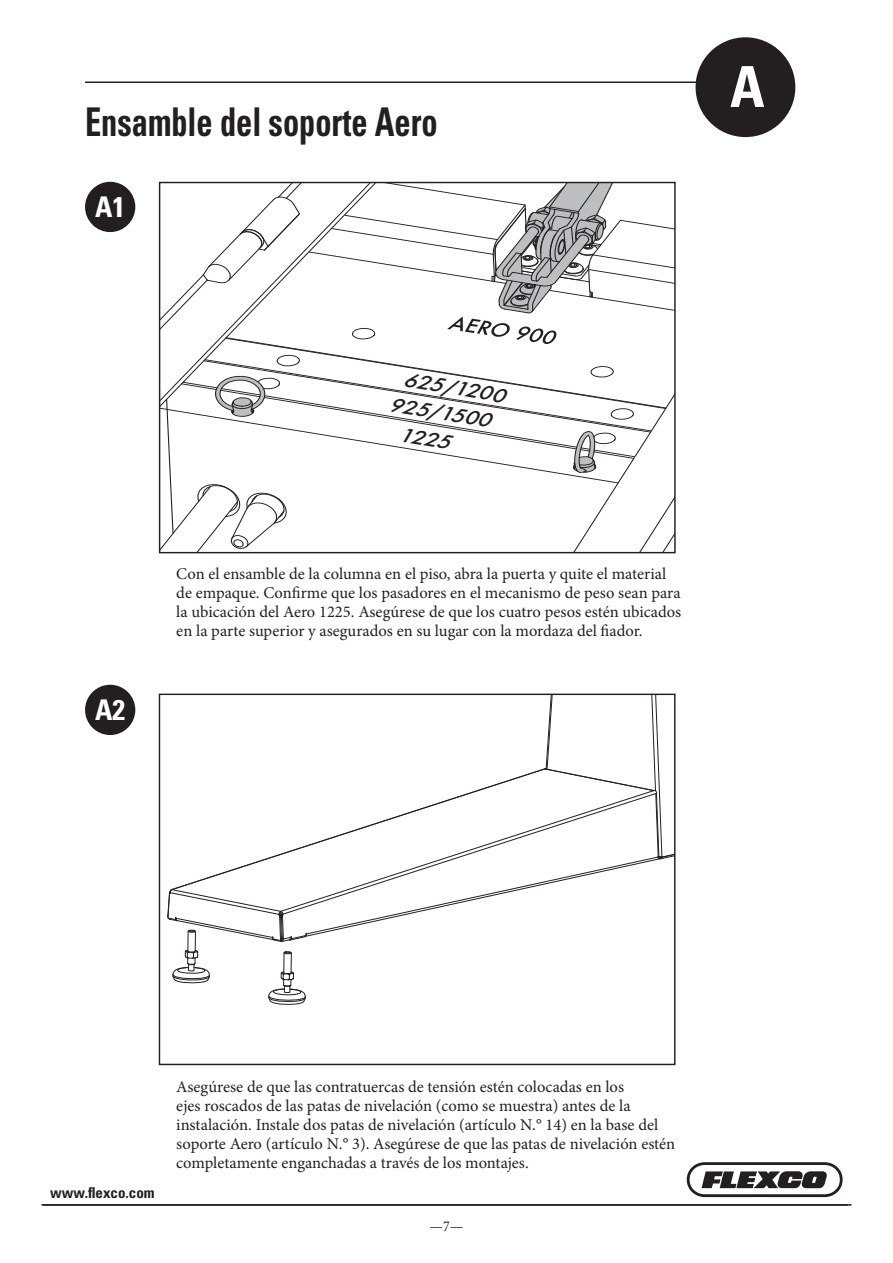
<style>
.page{position:relative;width:893px;height:1263px;background:#fff}
.page>*{position:absolute;margin:0;border:0;box-sizing:border-box;transform-origin:0 0}
.t1{font:700 condensed 56.55px "Univers LT Std";color:#fff}
.t2{font:700 condensed 39.6px "Univers LT Std";color:#231f20;scale:.82 1}
.t3{font:700 condensed 28.5px "Univers LT Std";color:#fff}
.t4{font:italic 500 18.45px "Futura";color:#231f20;scale:1.17 1}
.t5{font:16.5px/18.9px "Minion Pro";color:#231f20}
.t6{font:700 condensed 15px "Univers LT Std";color:#231f20}
.t7{font:condensed 15px "Minion Pro";color:#231f20}
</style>
<div class="page">
<hr style="left:41px;top:1204px;width:810px;height:1px;background:#231f20">
<svg style="left:687px;top:1162px;width:156px;height:35px"></svg>
<hr style="left:85px;top:82px;width:699px;height:1px;background:#231f20">
<div style="left:696px;top:37px;width:99px;height:100px;background:#231f20;border-radius:50%"></div>
<div style="left:85px;top:182px;width:50px;height:50px;background:#231f20;border-radius:50%"></div>
<div style="left:85px;top:685px;width:50px;height:50px;background:#231f20;border-radius:50%"></div>
<svg style="left:161px;top:184px;width:513px;height:367px"></svg>
<svg style="left:167px;top:696px;width:506px;height:309px"></svg>
<h2 class="t2" style="left:85px;top:97px;width:432px">Ensamble del soporte Aero</h2>
<h3 class="t3" style="left:95px;top:190px;width:32px">A1</h3>
<h1 class="t1" style="left:730px;top:52px;width:36px">A</h1>
<h3 class="t3" style="left:95px;top:693px;width:32px">A2</h3>
<p class="t4" style="left:405px;top:367px;width:89px;rotate:9deg">625/1200</p>
<p class="t4" style="left:391px;top:392px;width:89px;rotate:9deg">925/1500</p>
<p class="t4" style="left:401px;top:422px;width:45px;rotate:9deg">1225</p>
<p class="t5" style="left:176px;top:564px;width:507px">Con el ensamble de la columna en el piso, abra la puerta y quite el material de empaque. Confirme que los pasadores en el mecanismo de peso sean para la ubicación del Aero 1225. Asegúrese de que los cuatro pesos estén ubicados en la parte superior y asegurados en su lugar con la mordaza del fiador.</p>
<p class="t6" style="left:50px;top:1183px;width:106px">www.flexco.com</p>
<p class="t5" style="left:176px;top:1077px;width:500px">Asegúrese de que las contratuercas de tensión estén colocadas en los<br>ejes roscados de las patas de nivelación (como se muestra) antes de la instalación. Instale dos patas de nivelación (artículo N.° 14) en la base del soporte Aero (artículo N.° 3). Asegúrese de que las patas de nivelación estén completamente enganchadas a través de los montajes.</p>
<p class="t7" style="left:430px;top:1218px;width:35px">—7—</p>
</div>
